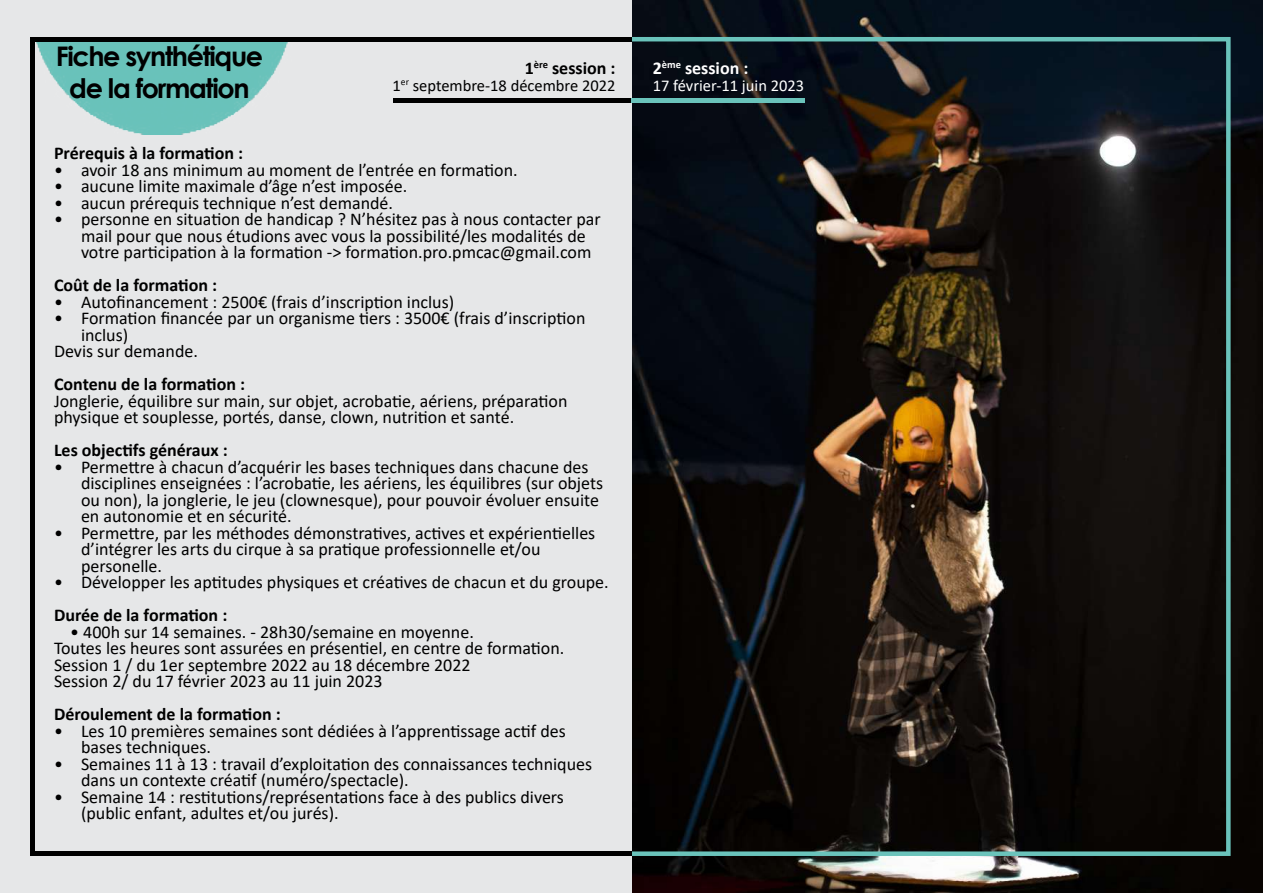
<style>
.page{position:relative;width:1263px;height:893px;background:#fff}
.page>*{position:absolute;margin:0;border:0;box-sizing:border-box;transform-origin:0 0}
.t1{font:700 27px/32.4px "Century Gothic";letter-spacing:-.05em;color:#000;text-align:center}
.t2{font:18px/16.5px "Calibri";color:#000}
.t3{font:700 18px "Calibri";color:#000}
.t4{font:700 18px "Calibri";color:#fff}
.t5{font:16.5px "Calibri";color:#000}
.t6{font:16.5px "Calibri";color:#fff}
</style>
<div class="page">
<img style="left:632px;top:0;width:631px;height:893px">
<div style="left:0;top:0;width:631px;height:893px;background:#e6e7e8"></div>
<img style="left:34px;top:43px;width:254px;height:91px">
<hr style="left:30px;top:37px;width:601px;height:4px;background:#000">
<hr style="left:30px;top:852px;width:601px;height:4px;background:#000">
<hr style="left:30px;top:37px;width:4px;height:819px;background:#000">
<hr style="left:393px;top:99px;width:239px;height:4px;background:#000">
<hr style="left:631px;top:99px;width:173px;height:4px;background:#6ac3bb">
<h1 class="t1" style="left:56px;top:39px;width:209px">Fiche synthétique de la formation</h1>
<p class="t3" style="left:525px;top:55px;width:92px">1<sup>ère</sup> session :</p>
<p class="t5" style="left:392px;top:74px;width:225px">1<sup>er</sup> septembre-18 décembre 2022</p>
<p class="t3" style="left:54px;top:140px;width:191px">Prérequis à la formation :</p>
<p class="t2" style="left:54px;top:161px;width:465px">• avoir 18 ans minimum au moment de l’entrée en formation.</p>
<p class="t2" style="left:54px;top:177px;width:355px">• aucune limite maximale d’âge n’est imposée.</p>
<p class="t2" style="left:54px;top:194px;width:341px">• aucun prérequis technique n’est demandé.</p>
<p class="t2" style="left:81px;top:210px;width:521px;text-indent:-27px">• personne en situation de handicap ? N’hésitez pas à nous contacter par mail pour que nous étudions avec vous la possibilité/les modalités de votre participation à la formation -&gt; formation.pro.pmcac@gmail.com</p>
<p class="t3" style="left:54px;top:272px;width:165px">Coût de la formation :</p>
<p class="t2" style="left:54px;top:293px;width:402px">• Autofinancement : 2500€ (frais d’inscription inclus)</p>
<p class="t2" style="left:54px;top:309px;width:533px">• Formation financée par un organisme tiers : 3500€ (frais d’inscription</p>
<p class="t2" style="left:81px;top:326px;width:49px">inclus)</p>
<p class="t2" style="left:54px;top:343px;width:145px">Devis sur demande.</p>
<p class="t3" style="left:54px;top:371px;width:193px">Contenu de la formation :</p>
<p class="t2" style="left:54px;top:392px;width:515px">Jonglerie, équilibre sur main, sur objet, acrobatie, aériens, préparation physique et souplesse, portés, danse, clown, nutrition et santé.</p>
<p class="t3" style="left:54px;top:437px;width:175px">Les objectifs généraux :</p>
<p class="t2" style="left:81px;top:458px;width:524px;text-indent:-27px">• Permettre à chacun d’acquérir les bases techniques dans chacune des disciplines enseignées : l’acrobatie, les aériens, les équilibres (sur objets ou non), la jonglerie, le jeu (clownesque), pour pouvoir évoluer ensuite en autonomie et en sécurité.</p>
<p class="t2" style="left:81px;top:524px;width:516px;text-indent:-27px">• Permettre, par les méthodes démonstratives, actives et expérientielles d’intégrer les arts du cirque à sa pratique professionnelle et/ou personelle.</p>
<p class="t2" style="left:54px;top:574px;width:556px">• Développer les aptitudes physiques et créatives de chacun et du groupe.</p>
<p class="t3" style="left:54px;top:603px;width:175px">Durée de la formation :</p>
<p class="t2" style="left:54px;top:623px;width:512px;text-indent:16px">• 400h sur 14 semaines. - 28h30/semaine en moyenne.<br>Toutes les heures sont assurées en présentiel, en centre de formation.<br>Session 1 / du 1er septembre 2022 au 18 décembre 2022<br>Session 2/ du 17 février 2023 au 11 juin 2023</p>
<p class="t3" style="left:54px;top:702px;width:228px">Déroulement de la formation :</p>
<p class="t2" style="left:81px;top:722px;width:486px;text-indent:-27px">• Les 10 premières semaines sont dédiées à l’apprentissage actif des bases techniques.</p>
<p class="t2" style="left:81px;top:755px;width:513px;text-indent:-27px">• Semaines 11 à 13 : travail d’exploitation des connaissances techniques dans un contexte créatif (numéro/spectacle).</p>
<p class="t2" style="left:81px;top:788px;width:484px;text-indent:-27px">• Semaine 14 : restitutions/représentations face à des publics divers (public enfant, adultes et/ou jurés).</p>
<p class="t4" style="left:653px;top:55px;width:97px">2<sup>ème</sup> session :</p>
<p class="t6" style="left:653px;top:74px;width:153px">17 février-11 juin 2023</p>
</div>
